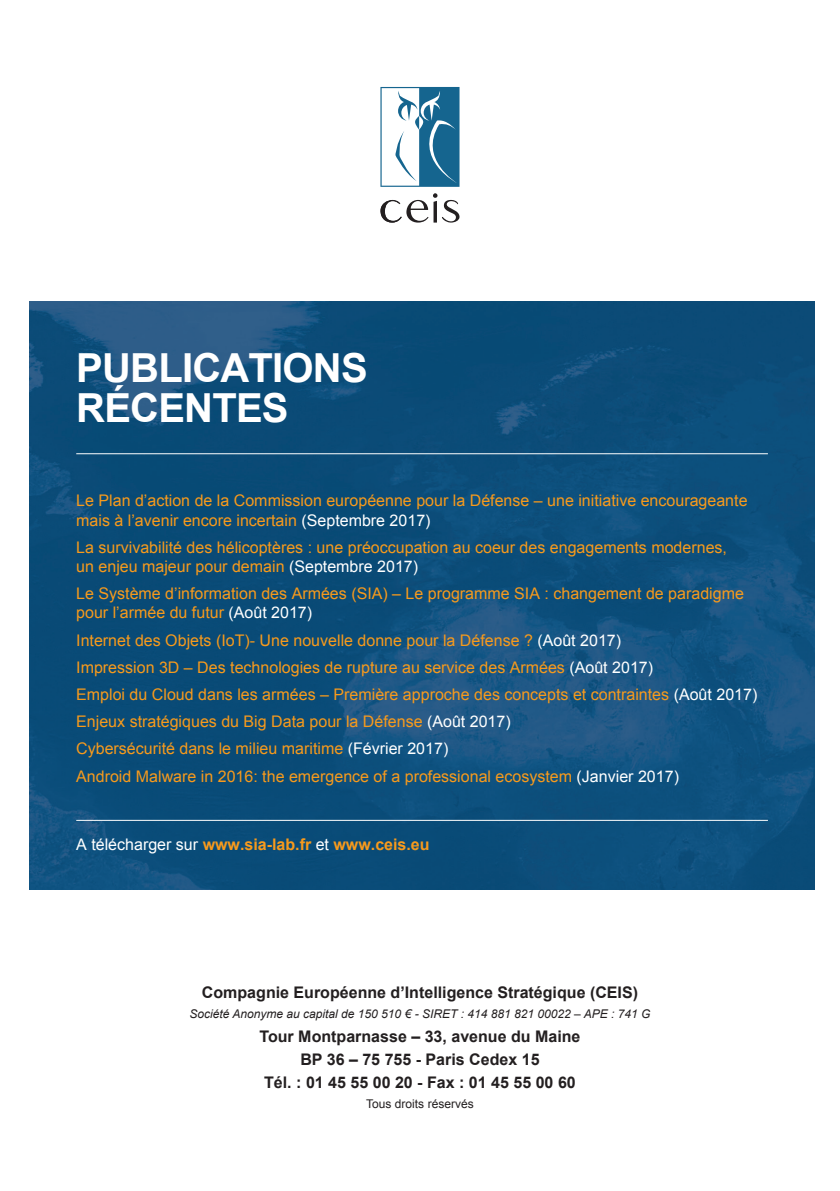
<style>
.page{position:relative;width:840px;height:1191px;background:#fff}
.page>*{position:absolute;margin:0;border:0;box-sizing:border-box;transform-origin:0 0}
.t1{font:700 40px "Arial";letter-spacing:-.02em;color:#fff}
.t2{font:16px/19.2px "Arial";color:#f79a1c}
.t3{font:700 16px/23.2px "Arial";color:#231f20;text-align:center}
.t4{font:700 16px "Arial";color:#f79a1c}
.t5{font:italic 12px "Arial";color:#231f20}
.t6{font:12px "Arial";color:#231f20}
.s1{color:#fff}
.s2{font-weight:400;color:#fff}
</style>
<div class="page">
<img style="left:29px;top:302px;width:785px;height:587px">
<svg style="left:380px;top:87px;width:79px;height:100px"></svg>
<svg style="left:380px;top:193px;width:79px;height:30px"></svg>
<hr style="left:76px;top:453px;width:691px;height:1px;background:#fff">
<hr style="left:76px;top:820px;width:691px;height:1px;background:#fff">
<p class="t1" style="left:76px;top:341px;width:293px">PUBLICATIONS</p>
<p class="t1" style="left:76px;top:381px;width:214px">RÉCENTES</p>
<p class="t2" style="left:76px;top:491px;width:672px">Le Plan d’action de la Commission européenne pour la Défense – une initiative encourageante mais à l’avenir encore incertain <span class="s1">(Septembre 2017)</span></p>
<p class="t2" style="left:76px;top:538px;width:652px">La survivabilité des hélicoptères : une préoccupation au coeur des engagements modernes, un enjeu majeur pour demain <span class="s1">(Septembre 2017)</span></p>
<p class="t2" style="left:76px;top:584px;width:668px">Le Système d’information des Armées (SIA) – Le programme SIA : changement de paradigme pour l’armée du futur <span class="s1">(Août 2017)</span></p>
<p class="t2" style="left:76px;top:630px;width:546px">Internet des Objets (IoT)- Une nouvelle donne pour la Défense ? <span class="s1">(Août 2017)</span></p>
<p class="t2" style="left:76px;top:658px;width:578px">Impression 3D – Des technologies de rupture au service des Armées <span class="s1">(Août 2017)</span></p>
<p class="t2" style="left:76px;top:685px;width:682px">Emploi du Cloud dans les armées – Première approche des concepts et contraintes <span class="s1">(Août 2017)</span></p>
<p class="t2" style="left:76px;top:712px;width:436px">Enjeux stratégiques du Big Data pour la Défense <span class="s1">(Août 2017)</span></p>
<p class="t2" style="left:76px;top:739px;width:373px">Cybersécurité dans le milieu maritime <span class="s1">(Février 2017)</span></p>
<p class="t2" style="left:76px;top:766px;width:604px">Android Malware in 2016: the emergence of a professional ecosystem <span class="s1">(Janvier 2017)</span></p>
<p class="t4" style="left:76px;top:833px;width:355px"><span class="s2">A télécharger sur</span> www.sia-lab.fr <span class="s2">et</span> www.ceis.eu</p>
<p class="t3" style="left:202px;top:981px;width:437px">Compagnie Européenne d’Intelligence Stratégique (CEIS)</p>
<p class="t5" style="left:189px;top:1006px;width:462px">Société Anonyme au capital de 150 510 € - SIRET : 414 881 821 00022 – APE : 741 G</p>
<p class="t3" style="left:259px;top:1025px;width:322px">Tour Montparnasse – 33, avenue du Maine</p>
<p class="t3" style="left:264px;top:1048px;width:313px">BP 36 – 75 755 - Paris Cedex 15<br>Tél. : 01 45 55 00 20 - Fax : 01 45 55 00 60</p>
<p class="t6" style="left:366px;top:1096px;width:109px">Tous droits réservés</p>
</div>
